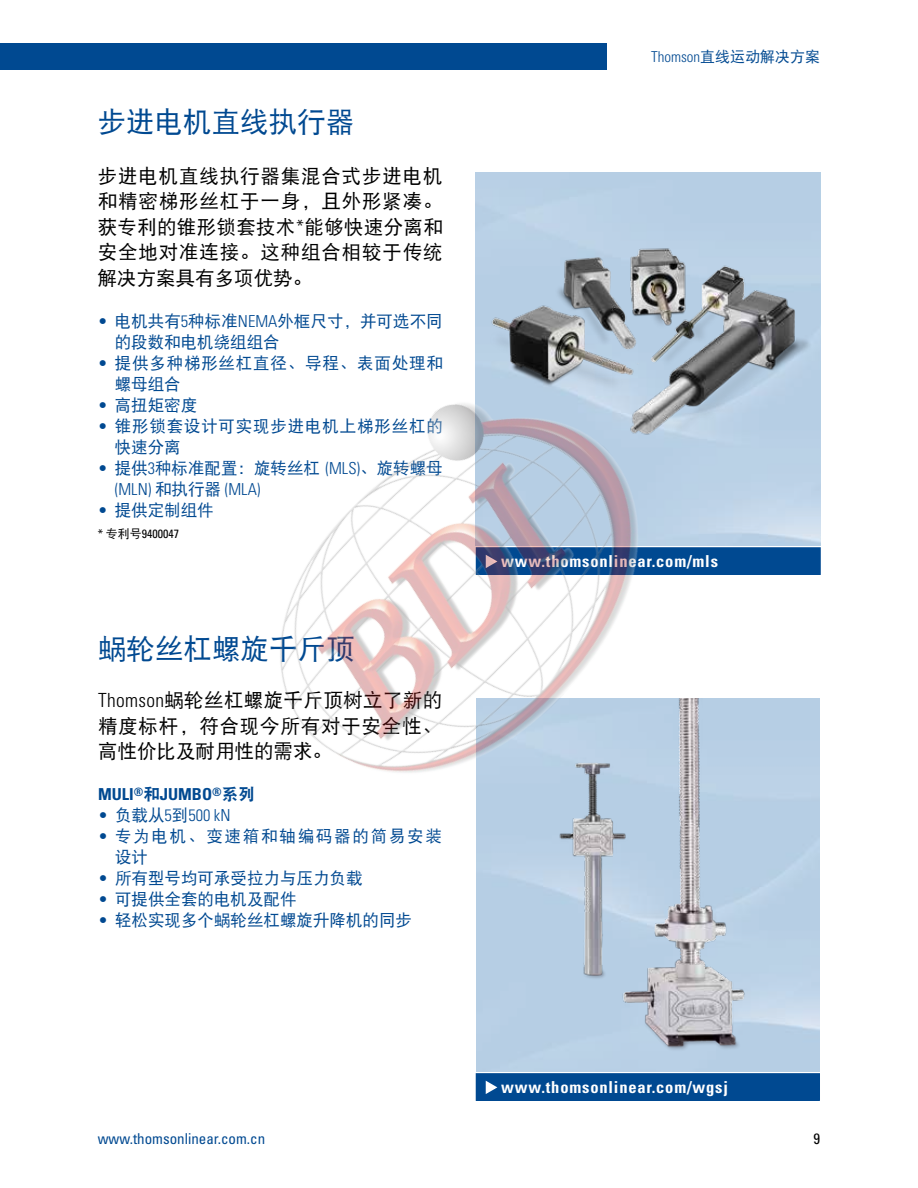
<style>
.page{position:relative;width:918px;height:1188px;background:#fff}
.page>*{position:absolute;margin:0;border:0;box-sizing:border-box;transform-origin:0 0}
.t1{font:28.5px "DF Hei W5";color:#004991}
.t2{font:19.5px/25.5px "DF Hei W5";letter-spacing:.02em;color:#000;text-align:justify}
.t3{font:16.5px/21px "DF Hei W5";color:#004991}
.t4{font:700 condensed 16.5px "Univers LT Std";letter-spacing:.05em;color:#fff}
.t5{font:16.5px/21px "DF Hei W5";letter-spacing:.05em;color:#004991}
.t6{font:300 condensed 16.5px "Univers LT Std";color:#004991}
.t7{font:16.5px/21px "DF Hei W5";letter-spacing:.105em;color:#004991}
.t8{font:700 condensed 16.5px "Univers LT Std";color:#004991}
.t9{font:condensed 15px "Univers LT Std";color:#004991}
.t10{font:15px "DF Hei W5";color:#004991}
.t11{font:condensed 15px "Univers LT Std";color:#000}
.t12{font:condensed 12px "Univers LT Std";color:#000}
.s1{font-family:"Univers LT Std";font-weight:300;font-stretch:condensed}
.s2{font-family:"DF Hei W5";font-weight:400;font-stretch:normal}
.s3{font-family:"DF Hei W5";font-stretch:normal}
.s4{font-family:"DF Hei W9";font-weight:400;font-stretch:normal}
</style>
<div class="page">
<div style="left:0;top:43px;width:607px;height:27px;background:#004991"></div>
<div style="left:477px;top:548px;width:343px;height:26px;background:#004991"></div>
<div style="left:476px;top:547px;width:345px;height:28px;border:2px solid #004991"></div>
<img style="left:482px;top:241px;width:339px;height:203px">
<img style="left:476px;top:698px;width:281px;height:357px">
<div style="left:476px;top:1074px;width:343px;height:26px;background:#004991"></div>
<svg style="left:485px;top:1080px;width:13px;height:14px"></svg>
<div style="left:476px;top:1073px;width:344px;height:28px;border:2px solid #004991"></div>
<img style="left:280px;top:316px;width:457px;height:556px">
<h1 class="t1" style="left:98px;top:107px;width:258px">步进电机直线执行器</h1>
<p class="t2" style="left:98px;top:163px;width:347px">步进电机直线执行器集混合式步进电机和精密梯形丝杠于一身，且外形紧凑。获专利的锥形锁套技术<span class="s1">*</span>能够快速分离和安全地对准连接。这种组合相较于传统解决方案具有多项优势。</p>
<p class="t3" style="left:115px;top:310px;width:329px;text-indent:-17px"><span class="s1">•</span> 电机共有<span class="s1">5</span>种标准<span class="s1">NEMA</span>外框尺寸，并可选不同的段数和电机绕组组合</p>
<p class="t5" style="left:115px;top:352px;width:330px;text-indent:-17px"><span class="s1">•</span> 提供多种梯形丝杠直径、导程、表面处理和螺母组合</p>
<p class="t3" style="left:98px;top:394px;width:101px"><span class="s1">•</span> 高扭矩密度</p>
<p class="t5" style="left:115px;top:415px;width:330px;text-indent:-17px"><span class="s1">•</span> 锥形锁套设计可实现步进电机上梯形丝杠的快速分离</p>
<p class="t3" style="left:98px;top:457px;width:347px"><span class="s1">•</span> 提供<span class="s1">3</span>种标准配置：旋转丝杠 <span class="s1">(MLS)</span>、旋转螺母</p>
<p class="t6" style="left:115px;top:479px;width:147px">(MLN) <span class="s2">和执行器</span> (MLA)</p>
<p class="t3" style="left:98px;top:499px;width:118px"><span class="s1">•</span> 提供定制组件</p>
<p class="t12" style="left:98px;top:526px;width:83px">* <span class="s3">专利号</span>9400047</p>
<h1 class="t1" style="left:98px;top:635px;width:258px">蜗轮丝杠螺旋千斤顶</h1>
<p class="t2" style="left:98px;top:688px;width:346px"><span class="s1">Thomson</span>蜗轮丝杠螺旋千斤顶树立了新的精度标杆，符合现今所有对于安全性、高性价比及耐用性的需求。</p>
<p class="t8" style="left:98px;top:784px;width:158px">MULI<sup>®</sup><span class="s4">和</span>JUMBO<sup>®</sup><span class="s4">系列</span></p>
<p class="t6" style="left:98px;top:806px;width:134px">• <span class="s2">负载从</span>5<span class="s2">到</span>500 kN</p>
<p class="t7" style="left:115px;top:826px;width:329px;text-indent:-17px"><span class="s1">•</span> 专为电机、变速箱和轴编码器的简易安装设计</p>
<p class="t3" style="left:98px;top:868px;width:266px"><span class="s1">•</span> 所有型号均可承受拉力与压力负载</p>
<p class="t3" style="left:98px;top:889px;width:200px"><span class="s1">•</span> 可提供全套的电机及配件</p>
<p class="t3" style="left:98px;top:910px;width:316px"><span class="s1">•</span> 轻松实现多个蜗轮丝杠螺旋升降机的同步</p>
<p class="t10" style="left:651px;top:49px;width:171px"><span class="s1">Thomson</span>直线运动解决方案</p>
<p class="t4" style="left:501px;top:551px;width:218px">www.thomsonlinear.com/mls</p>
<p class="t4" style="left:501px;top:1077px;width:228px">www.thomsonlinear.com/wgsj</p>
<p class="t9" style="left:98px;top:1129px;width:169px">www.thomsonlinear.com.cn</p>
<p class="t11" style="left:814px;top:1129px;width:8px">9</p>
</div>
